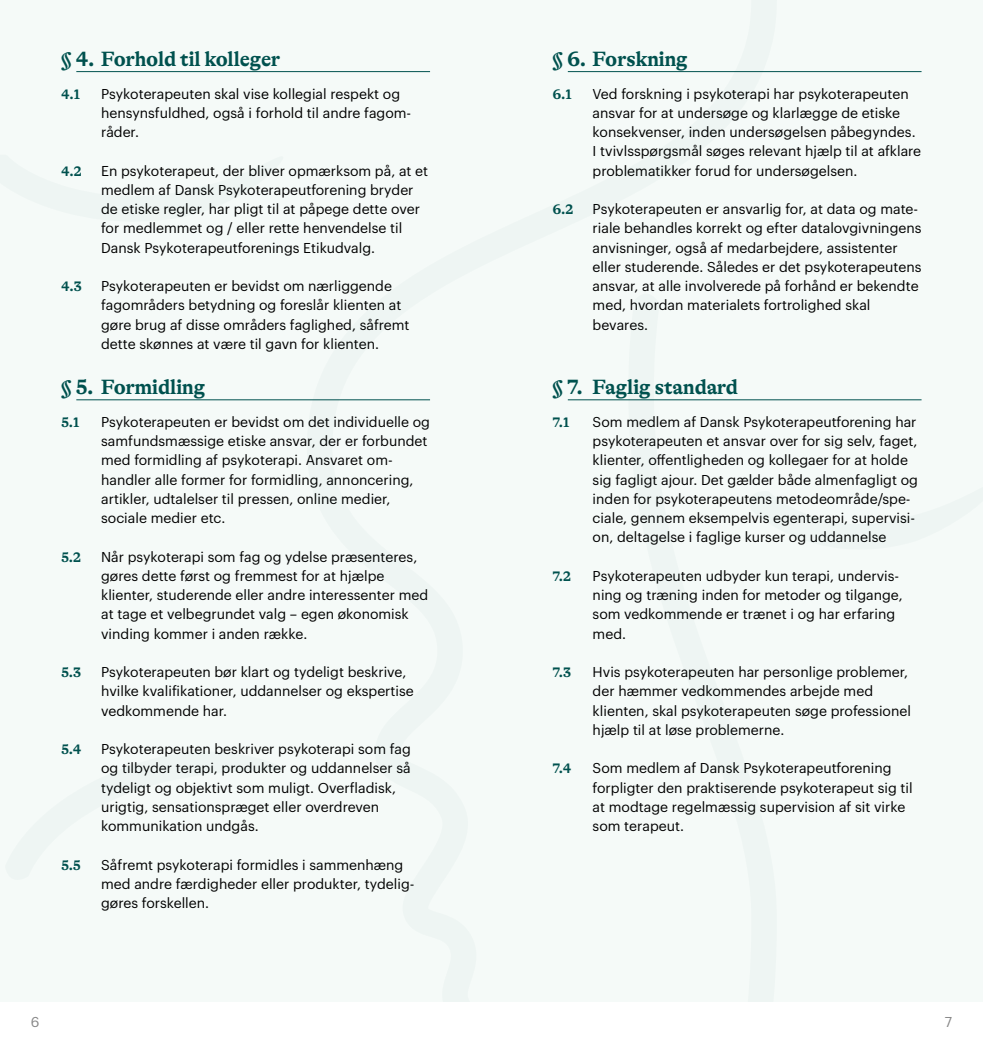
<style>
.page{position:relative;width:983px;height:1042px;background:#fff}
.page>*{position:absolute;margin:0;border:0;box-sizing:border-box;transform-origin:0 0}
.t1{font:700 21px "GT Alpina";color:#00514e}
.t2{font:14px/19.2px "Graphik";color:#000}
.t3{font:700 14px "GT Alpina";color:#00514e}
.t4{font:14px "Graphik";color:#878787}
</style>
<div class="page">
<div style="left:0;top:0;width:982px;height:1042px;background:#f5faf8"></div>
<hr style="left:76px;top:71px;width:354px;height:1px;background:#00514e">
<hr style="left:76px;top:399px;width:354px;height:1px;background:#00514e">
<hr style="left:567px;top:71px;width:354px;height:1px;background:#00514e">
<hr style="left:567px;top:399px;width:354px;height:1px;background:#00514e">
<div style="left:0;top:1002px;width:982px;height:40px;background:#fff"></div>
<p class="t1" style="left:61px;top:47px;width:220px">§ 4. Forhold til kolleger</p>
<p class="t3" style="left:61px;top:86px;width:20px">4.1</p>
<p class="t2" style="left:101px;top:83px;width:311px">Psykoterapeuten skal vise kollegial respekt og hensynsfuldhed, også i forhold til andre fagom&shy;råder.</p>
<p class="t3" style="left:61px;top:163px;width:22px">4.2</p>
<p class="t2" style="left:101px;top:160px;width:328px">En psykoterapeut, der bliver opmærksom på, at et medlem af Dansk Psykoterapeutforening bryder de etiske regler, har pligt til at påpege dette over for medlemmet og / eller rette henvendelse til Dansk Psykoterapeutforenings Etikudvalg.</p>
<p class="t3" style="left:61px;top:279px;width:22px">4.3</p>
<p class="t2" style="left:101px;top:275px;width:310px">Psykoterapeuten er bevidst om nærliggende fagområders betydning og foreslår klienten at gøre brug af disse områders faglighed, såfremt dette skønnes at være til gavn for klienten.</p>
<p class="t1" style="left:61px;top:376px;width:145px">§ 5. Formidling</p>
<p class="t3" style="left:61px;top:414px;width:20px">5.1</p>
<p class="t2" style="left:101px;top:411px;width:330px">Psykoterapeuten er bevidst om det individuelle og samfundsmæssige etiske ansvar, der er forbundet med formidling af psykoterapi. Ansvaret om&shy;handler alle former for formidling, annoncering, artikler, udtalelser til pressen, online medier, sociale medier etc.</p>
<p class="t3" style="left:61px;top:549px;width:21px">5.2</p>
<p class="t2" style="left:101px;top:546px;width:328px">Når psykoterapi som fag og ydelse præsenteres, gøres dette først og fremmest for at hjælpe klienter, studerende eller andre interessenter med at tage et velbegrundet valg – egen økonomisk vinding kommer i anden række.</p>
<p class="t3" style="left:61px;top:664px;width:21px">5.3</p>
<p class="t2" style="left:101px;top:661px;width:314px">Psykoterapeuten bør klart og tydeligt beskrive, hvilke kvalifikationer, uddannelser og ekspertise vedkommende har.</p>
<p class="t3" style="left:61px;top:741px;width:21px">5.4</p>
<p class="t2" style="left:101px;top:738px;width:311px">Psykoterapeuten beskriver psykoterapi som fag og tilbyder terapi, produkter og uddannelser så tydeligt og objektivt som muligt. Overfladisk, urigtig, sensationspræget eller overdreven kommunikation undgås.</p>
<p class="t3" style="left:61px;top:857px;width:21px">5.5</p>
<p class="t2" style="left:101px;top:854px;width:315px">Såfremt psykoterapi formidles i sammenhæng med andre færdigheder eller produkter, tydelig&shy;gøres forskellen.</p>
<p class="t1" style="left:552px;top:47px;width:136px">§ 6. Forskning</p>
<p class="t3" style="left:552px;top:86px;width:21px">6.1</p>
<p class="t2" style="left:592px;top:83px;width:330px">Ved forskning i psykoterapi har psykoterapeuten ansvar for at undersøge og klarlægge de etiske konsekvenser, inden undersøgelsen påbegyndes.<br>I tvivlsspørgsmål søges relevant hjælp til at afklare problematikker forud for undersøgelsen.</p>
<p class="t3" style="left:552px;top:202px;width:22px">6.2</p>
<p class="t2" style="left:592px;top:198px;width:330px">Psykoterapeuten er ansvarlig for, at data og mate&shy;riale behandles korrekt og efter datalovgivningens anvisninger, også af medarbejdere, assistenter eller studerende. Således er det psykoterapeutens ansvar, at alle involverede på forhånd er bekendte med, hvordan materialets fortrolighed skal bevares.</p>
<p class="t1" style="left:552px;top:376px;width:186px">§ 7. Faglig standard</p>
<p class="t3" style="left:552px;top:414px;width:18px">7.1</p>
<p class="t2" style="left:592px;top:411px;width:327px">Som medlem af Dansk Psykoterapeutforening har psykoterapeuten et ansvar over for sig selv, faget, klienter, offentligheden og kollegaer for at holde sig fagligt ajour. Det gælder både almenfagligt og inden for psykoterapeutens metodeområde/spe&shy;ciale, gennem eksempelvis egenterapi, supervisi&shy;on, deltagelse i faglige kurser og uddannelse</p>
<p class="t3" style="left:552px;top:568px;width:20px">7.2</p>
<p class="t2" style="left:592px;top:565px;width:311px">Psykoterapeuten udbyder kun terapi, undervis&shy;ning og træning inden for metoder og tilgange, som vedkommende er trænet i og har erfaring med.</p>
<p class="t3" style="left:552px;top:664px;width:20px">7.3</p>
<p class="t2" style="left:592px;top:661px;width:320px">Hvis psykoterapeuten har personlige problemer, der hæmmer vedkommendes arbejde med klienten, skal psykoterapeuten søge professionel hjælp til at løse problemerne.</p>
<p class="t3" style="left:552px;top:761px;width:20px">7.4</p>
<p class="t2" style="left:592px;top:757px;width:321px">Som medlem af Dansk Psykoterapeutforening forpligter den praktiserende psykoterapeut sig til at modtage regelmæssig supervision af sit virke som terapeut.</p>
<p class="t4" style="left:31px;top:1011px;width:10px">6</p>
<p class="t4" style="left:944px;top:1011px;width:9px">7</p>
</div>
